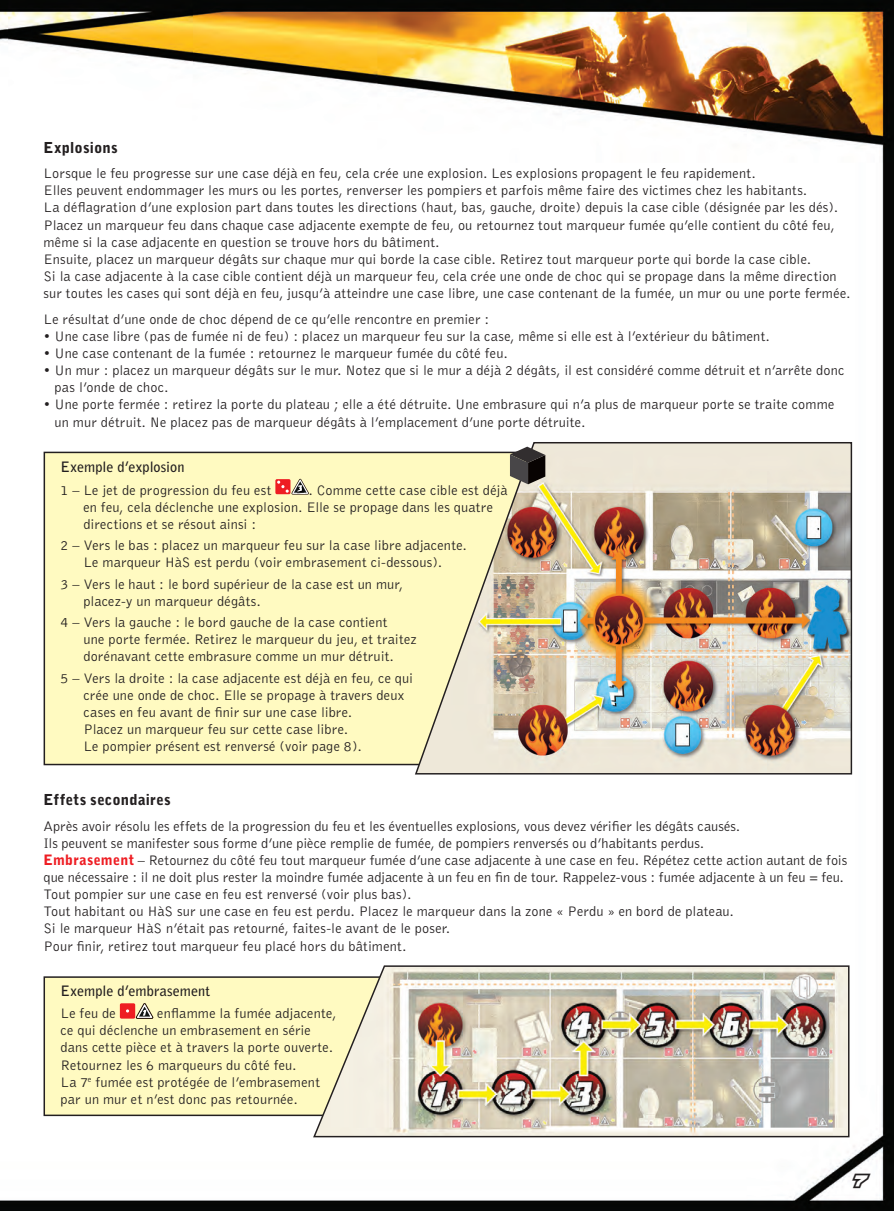
<style>
.page{position:relative;width:894px;height:1211px;background:#fff}
.page>*{position:absolute;margin:0;border:0;box-sizing:border-box;transform-origin:0 0}
.t1{font:900 15px "Bell Gothic";letter-spacing:.015em;color:#231f20}
.t2{font:15px "Full Pack 2025";color:#231f20}
.t3{font:300 14.25px/17.1px "Bell Gothic";letter-spacing:.01em;color:#231f20}
.t4{font:700 14.25px "Bell Gothic";color:#231f20}
.s1{font-weight:900;color:#ee1d23}
</style>
<div class="page">
<img style="left:0;top:0;width:893px;height:1210px">
<div style="left:43px;top:451px;width:370px;height:315px;background:#fffac1"></div>
<img style="left:413px;top:441px;width:439px;height:334px">
<div style="left:43px;top:975px;width:269px;height:141px;background:#fffac1"></div>
<img style="left:312px;top:964px;width:538px;height:173px">
<svg style="left:510px;top:446px;width:35px;height:38px"></svg>
<div style="left:275px;top:479px;width:15px;height:15px;background:#ee1d23;border-radius:2px"></div>
<svg style="left:277px;top:479px;width:32px;height:15px"></svg>
<svg style="left:136px;top:1002px;width:18px;height:17px"></svg>
<div style="left:120px;top:1003px;width:15px;height:15px;background:#ee1d23;border-radius:2px"></div>
<p class="t1" style="left:43px;top:138px;width:76px">Explosions</p>
<p class="t3" style="left:43px;top:165px;width:808px">Lorsque le feu progresse sur une case déjà en feu, cela crée une explosion. Les explosions propagent le feu rapidement.<br>Elles peuvent endommager les murs ou les portes, renverser les pompiers et parfois même faire des victimes chez les habitants.<br>La déflagration d’une explosion part dans toutes les directions (haut, bas, gauche, droite) depuis la case cible (désignée par les dés).<br>Placez un marqueur feu dans chaque case adjacente exempte de feu, ou retournez tout marqueur fumée qu’elle contient du côté feu, même si la case adjacente en question se trouve hors du bâtiment.<br>Ensuite, placez un marqueur dégâts sur chaque mur qui borde la case cible. Retirez tout marqueur porte qui borde la case cible.<br>Si la case adjacente à la case cible contient déjà un marqueur feu, cela crée une onde de choc qui se propage dans la même direction sur toutes les cases qui sont déjà en feu, jusqu’à atteindre une case libre, une case contenant de la fumée, un mur ou une porte fermée.</p>
<p class="t3" style="left:43px;top:310px;width:447px">Le résultat d’une onde de choc dépend de ce qu’elle rencontre en premier :</p>
<p class="t3" style="left:43px;top:328px;width:727px">• Une case libre (pas de fumée ni de feu) : placez un marqueur feu sur la case, même si elle est à l’extérieur du bâtiment.</p>
<p class="t3" style="left:44px;top:345px;width:465px">• Une case contenant de la fumée : retournez le marqueur fumée du côté feu.</p>
<p class="t3" style="left:55px;top:362px;width:791px;text-indent:-11px">• Un mur : placez un marqueur dégâts sur le mur. Notez que si le mur a déjà 2 dégâts, il est considéré comme détruit et n’arrête donc pas l’onde de choc.</p>
<p class="t3" style="left:55px;top:396px;width:781px;line-height:18px;text-indent:-11px">• Une porte fermée : retirez la porte du plateau ; elle a été détruite. Une embrasure qui n’a plus de marqueur porte se traite comme un mur détruit. Ne placez pas de marqueur dégâts à l’emplacement d’une porte détruite.</p>
<p class="t4" style="left:61px;top:458px;width:125px">Exemple d’explosion</p>
<p class="t3" style="left:61px;top:481px;width:212px">1 – Le jet de progression du feu est</p>
<p class="t3" style="left:83px;top:481px;width:425px;text-indent:225px">. Comme cette case cible est déjà en feu, cela déclenche une explosion. Elle se propage dans les quatre directions et se résout ainsi :</p>
<p class="t3" style="left:60px;top:537px;width:408px;text-align:center">2 – Vers le bas : placez un marqueur feu sur la case libre adjacente.<br>Le marqueur HàS est perdu (voir embrasement ci-dessous).</p>
<p class="t3" style="left:83px;top:575px;width:321px;text-indent:-23px">3 – Vers le haut : le bord supérieur de la case est un mur, placez-y un marqueur dégâts.</p>
<p class="t3" style="left:83px;top:614px;width:335px;text-indent:-23px">4 – Vers la gauche : le bord gauche de la case contient<br>une porte fermée. Retirez le marqueur du jeu, et traitez dorénavant cette embrasure comme un mur détruit.</p>
<p class="t3" style="left:83px;top:669px;width:331px;text-indent:-23px">5 – Vers la droite : la case adjacente est déjà en feu, ce qui crée une onde de choc. Elle se propage à travers deux cases en feu avant de finir sur une case libre.<br>Placez un marqueur feu sur cette case libre.<br>Le pompier présent est renversé (voir page 8).</p>
<p class="t1" style="left:43px;top:791px;width:129px">Effets secondaires</p>
<p class="t3" style="left:43px;top:817px;width:805px">Après avoir résolu les effets de la progression du feu et les éventuelles explosions, vous devez vérifier les dégâts causés.<br>Ils peuvent se manifester sous forme d’une pièce remplie de fumée, de pompiers renversés ou d’habitants perdus.<br><span class="s1">Embrasement</span> – Retournez du côté feu tout marqueur fumée d’une case adjacente à une case en feu. Répétez cette action autant de fois que nécessaire : il ne doit plus rester la moindre fumée adjacente à un feu en fin de tour. Rappelez-vous : fumée adjacente à un feu = feu.<br>Tout pompier sur une case en feu est renversé (voir plus bas).<br>Tout habitant ou HàS sur une case en feu est perdu. Placez le marqueur dans la zone « Perdu » en bord de plateau.<br>Si le marqueur HàS n’était pas retourné, faites-le avant de le poser.<br>Pour finir, retirez tout marqueur feu placé hors du bâtiment.</p>
<p class="t4" style="left:61px;top:982px;width:151px">Exemple d’embrasement</p>
<p class="t3" style="left:61px;top:1004px;width:57px">Le feu de</p>
<p class="t3" style="left:61px;top:1004px;width:277px;text-indent:97px">enflamme la fumée adjacente, ce qui déclenche un embrasement en série dans cette pièce et à travers la porte ouverte.<br>Retournez les 6 marqueurs du côté feu.<br>La 7<sup>e</sup> fumée est protégée de l’embrasement par un mur et n’est donc pas retournée.</p>
<p class="t2" style="left:851px;top:1173px;width:16px">7</p>
</div>
